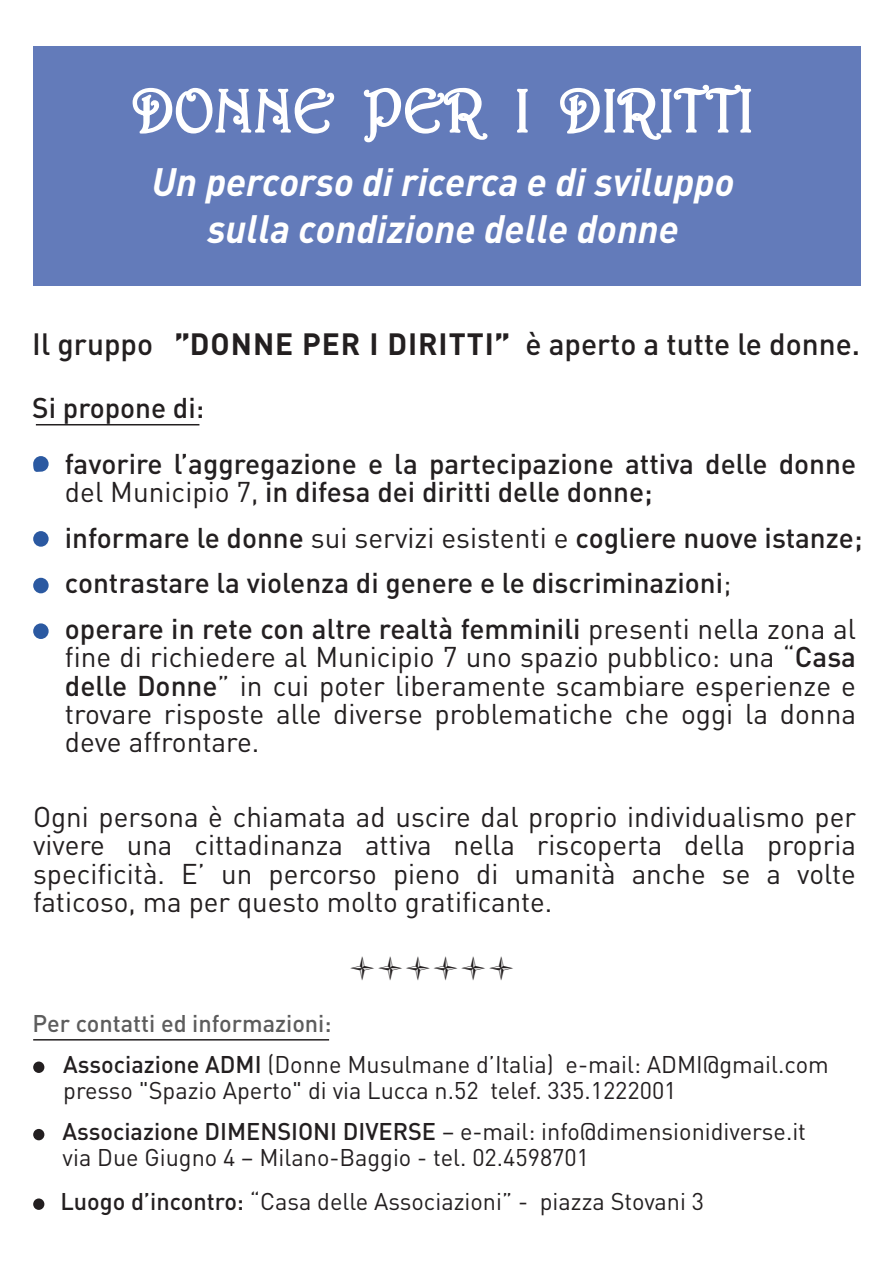
<style>
.page{position:relative;width:893px;height:1263px;background:#fff}
.page>*{position:absolute;margin:0;border:0;box-sizing:border-box;transform-origin:0 0}
.t1{font:60.9px "Harrington";color:#fff}
.t2{font:italic 700 39.15px/47px "DIN";color:#fff;text-align:center}
.t3{font:500 30.45px "DIN";color:#231f20}
.t4{font:28.2px/28.2px "DIN";color:#231f20;text-align:justify}
.t5{font:500 28.2px/45.6px "DIN";color:#231f20}
.t6{font:28.2px "Webdings";color:#231f20}
.t7{font:23.85px/26.1px "DIN";color:#231f20}
.t8{font:500 23.85px "DIN";color:#5d5d5d}
.s1{font-weight:900}
.s2{font-weight:700}
.s3{font-weight:400}
.s4{font-weight:500}
</style>
<div class="page">
<div style="left:33px;top:46px;width:827px;height:240px;background:#637bba"></div>
<svg style="left:132px;top:87px;width:203px;height:47px"></svg>
<svg style="left:363px;top:87px;width:125px;height:56px"></svg>
<svg style="left:517px;top:88px;width:11px;height:45px"></svg>
<svg style="left:560px;top:84px;width:192px;height:56px"></svg>
<svg style="left:33px;top:456px;width:16px;height:16px"></svg>
<div style="left:33px;top:578px;width:16px;height:15px;background:#2b59a1;border-radius:50%"></div>
<div style="left:33px;top:623px;width:16px;height:16px;background:#2b59a1;border-radius:50%"></div>
<div style="left:33px;top:531px;width:16px;height:16px;background:#2b59a1;border-radius:50%"></div>
<hr style="left:33px;top:1039px;width:296px;height:1px;background:#231f20">
<div style="left:33px;top:1061px;width:11px;height:12px;background:#231f20;border-radius:50%"></div>
<div style="left:33px;top:1129px;width:11px;height:11px;background:#231f20;border-radius:50%"></div>
<div style="left:33px;top:1198px;width:11px;height:12px;background:#231f20;border-radius:50%"></div>
<hr style="left:36px;top:424px;width:163px;height:1px;background:#231f20">
<h1 class="t1" style="left:133px;top:74px;width:622px">DONNE PER I DIRITTI</h1>
<h2 class="t2" style="left:152px;top:157px;width:584px">Un percorso di ricerca e di sviluppo sulla condizione delle donne</h2>
<p class="t3" style="left:32px;top:324px;width:829px">Il gruppo <span class="s1">”</span><span class="s2">DONNE PER I DIRITTI</span><span class="s1">”</span> è aperto a tutte le donne.</p>
<p class="t5" style="left:32px;top:384px;width:173px">Si propone di:</p>
<p class="t5" style="left:65px;top:449px;width:793px;line-height:28.2px">favorire l’aggregazione e la partecipazione attiva delle donne <span class="s3">del Municipio 7,</span> in difesa dei diritti delle donne;</p>
<p class="t5" style="left:65px;top:514px;width:799px">informare le donne <span class="s3">sui servizi esistenti e</span> cogliere nuove istanze; contrastare la violenza di genere e le discriminazioni<span class="s3">;<br></span>operare in rete con altre realtà femminili <span class="s3">presenti nella zona al</span></p>
<p class="t4" style="left:65px;top:642px;width:793px">fine di richiedere al Municipio 7 uno spazio pubblico: una “<span class="s4">Casa delle Donne</span>” in cui poter liberamente scambiare esperienze e trovare risposte alle diverse problematiche che oggi la donna deve affrontare.</p>
<p class="t4" style="left:33px;top:802px;width:824px">Ogni persona è chiamata ad uscire dal proprio individualismo per vivere una cittadinanza attiva nella riscoperta della propria specificità. E’ un percorso pieno di umanità anche se a volte faticoso, ma per questo molto gratificante.</p>
<p class="t6" style="left:349px;top:955px;width:168px">●●●●●●</p>
<p class="t8" style="left:33px;top:1008px;width:300px">Per contatti ed informazioni:</p>
<p class="t7" style="left:63px;top:1051px;width:767px"><span class="s4">Associazione ADMI</span> (Donne Musulmane d’Italia) e-mail: ADMI@gmail.com presso "Spazio Aperto" di via Lucca n.52 telef. 335.1222001</p>
<p class="t7" style="left:63px;top:1117px;width:745px"><span class="s4">Associazione DIMENSIONI DIVERSE</span> – e-mail: info@dimensionidiverse.it via Due Giugno 4 – Milano-Baggio - tel. 02.4598701</p>
<p class="t7" style="left:60px;top:1188px;width:645px"><span class="s4">Luogo d’incontro:</span> “Casa delle Associazioni” - piazza Stovani 3</p>
</div>
